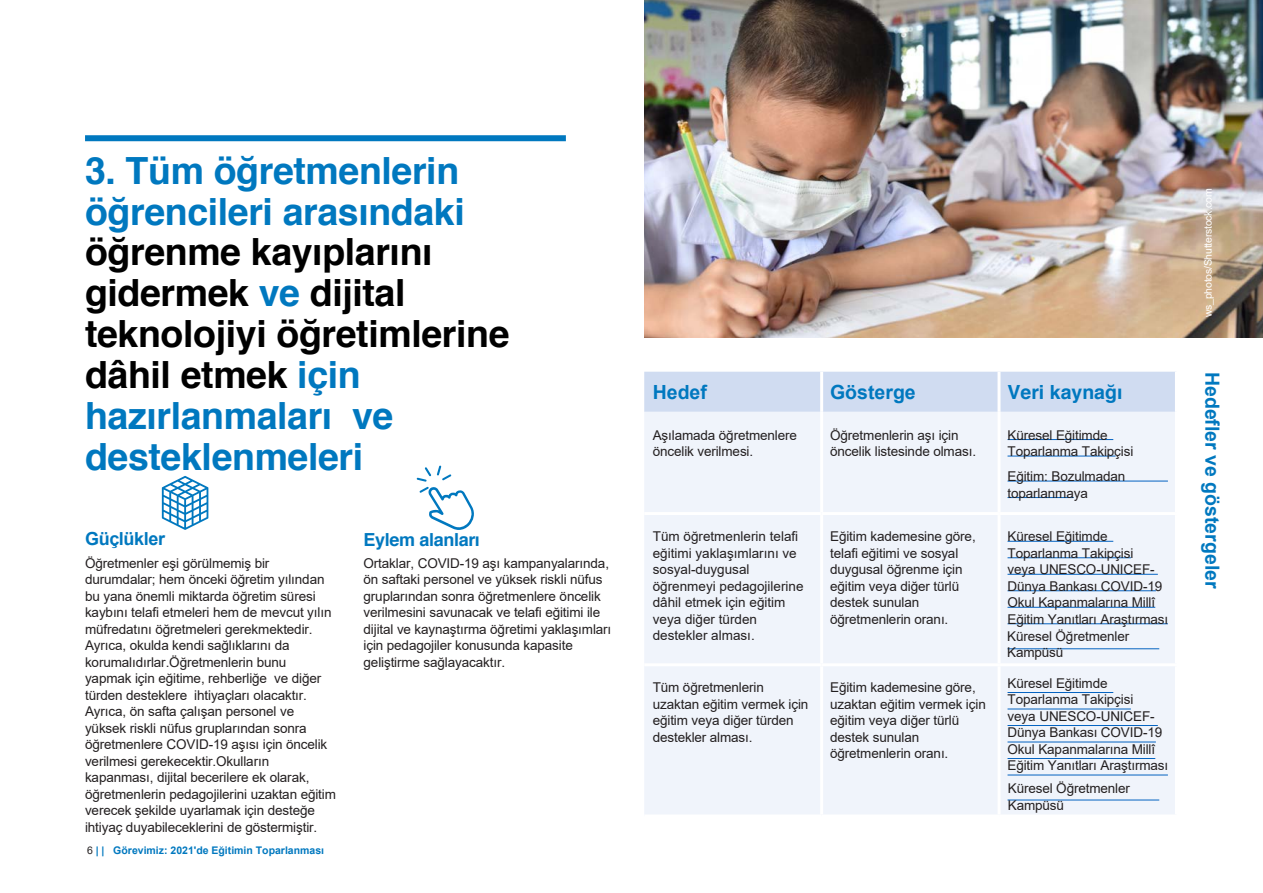
<style>
.page{position:relative;width:1263px;height:893px;background:#fff}
.page>*{position:absolute;margin:0;border:0;box-sizing:border-box;transform-origin:0 0}
.t1{font:700 37.5px/40.8px "Helvetica";letter-spacing:-.01em;color:#000}
.t2{font:700 37.5px/40.8px "Helvetica";letter-spacing:-.01em;color:#0078bf}
.t3{font:700 19.5px "Arial";color:#0078bf}
.t4{font:700 19.5px "Helvetica";color:#0078bf}
.t5{font:700 18px "Helvetica";letter-spacing:-.02em;color:#0078bf}
.t6{font:700 18px "Arial";letter-spacing:-.02em;color:#0078bf}
.t7{font:13.5px/16.5px "Arial";letter-spacing:-.01em;color:#231f20}
.t8{font:700 10.5px "Arial";color:#0078bf}
.t9{font:10.5px "Arial";letter-spacing:-.02em;color:#fff}
.s1{color:#0078bf}
.s2{font-weight:400;color:#231f20}
</style>
<div class="page">
<div style="left:85px;top:135px;width:481px;height:6px;background:#0078bf"></div>
<svg style="left:162px;top:476px;width:46px;height:54px"></svg>
<svg style="left:417px;top:465px;width:57px;height:65px"></svg>
<div style="left:644px;top:372px;width:531px;height:40px;background:#d0dcf1"></div>
<div style="left:644px;top:412px;width:531px;height:402px;background:#f0f4fb"></div>
<hr style="left:820px;top:412px;width:3px;height:100px;background:#fff">
<hr style="left:997px;top:412px;width:3px;height:100px;background:#fff">
<hr style="left:820px;top:515px;width:3px;height:148px;background:#fff">
<hr style="left:997px;top:515px;width:3px;height:148px;background:#fff">
<hr style="left:820px;top:666px;width:3px;height:148px;background:#fff">
<hr style="left:997px;top:666px;width:3px;height:148px;background:#fff">
<hr style="left:644px;top:512px;width:178px;height:3px;background:#fff">
<hr style="left:822px;top:512px;width:177px;height:3px;background:#fff">
<hr style="left:999px;top:512px;width:179px;height:3px;background:#fff">
<hr style="left:644px;top:663px;width:178px;height:3px;background:#fff">
<hr style="left:822px;top:663px;width:177px;height:3px;background:#fff">
<hr style="left:999px;top:663px;width:179px;height:3px;background:#fff">
<hr style="left:820px;top:372px;width:3px;height:40px;background:#fff">
<hr style="left:997px;top:372px;width:3px;height:40px;background:#fff">
<hr style="left:1007px;top:439px;width:106px;height:1px;background:#0563c1">
<hr style="left:1007px;top:456px;width:108px;height:1px;background:#0563c1">
<hr style="left:1007px;top:481px;width:161px;height:1px;background:#0563c1">
<hr style="left:1007px;top:497px;width:67px;height:1px;background:#0563c1">
<hr style="left:1007px;top:541px;width:106px;height:1px;background:#0563c1">
<hr style="left:1007px;top:557px;width:124px;height:1px;background:#0563c1">
<hr style="left:1007px;top:574px;width:151px;height:1px;background:#0563c1">
<hr style="left:1007px;top:590px;width:149px;height:1px;background:#0563c1">
<hr style="left:1007px;top:607px;width:148px;height:1px;background:#0563c1">
<hr style="left:1007px;top:623px;width:161px;height:1px;background:#0563c1">
<hr style="left:1007px;top:648px;width:152px;height:1px;background:#0563c1">
<hr style="left:1007px;top:692px;width:106px;height:1px;background:#0563c1">
<hr style="left:1007px;top:709px;width:124px;height:1px;background:#0563c1">
<hr style="left:1007px;top:725px;width:151px;height:1px;background:#0563c1">
<hr style="left:1007px;top:742px;width:149px;height:1px;background:#0563c1">
<hr style="left:1007px;top:758px;width:148px;height:1px;background:#0563c1">
<hr style="left:1007px;top:775px;width:161px;height:1px;background:#0563c1">
<hr style="left:1007px;top:800px;width:152px;height:1px;background:#0563c1">
<img style="left:644px;top:0;width:619px;height:337px">
<h1 class="t2" style="left:85px;top:151px;width:381px">3. Tüm öğretmenlerin öğrencileri arasındaki</h1>
<h1 class="t1" style="left:85px;top:232px;width:426px">öğrenme kayıplarını gidermek <span class="s1">ve</span> dijital teknolojiyi öğretimlerine dâhil etmek <span class="s1">için hazırlanmaları ve desteklenmeleri</span></h1>
<h3 class="t6" style="left:85px;top:526px;width:82px">Güçlükler</h3>
<p class="t7" style="left:85px;top:555px;width:252px">Öğretmenler eşi görülmemiş bir durumdalar; hem önceki öğretim yılından bu yana önemli miktarda öğretim süresi kaybını telafi etmeleri hem de mevcut yılın müfredatını öğretmeleri gerekmektedir.<br>Ayrıca, okulda kendi sağlıklarını da korumalıdırlar.Öğretmenlerin bunu yapmak için eğitime, rehberliğe ve diğer türden desteklere ihtiyaçları olacaktır.<br>Ayrıca, ön safta çalışan personel ve yüksek riskli nüfus gruplarından sonra öğretmenlere COVID-19 aşısı için öncelik verilmesi gerekecektir.Okulların kapanması, dijital becerilere ek olarak, öğretmenlerin pedagojilerini uzaktan eğitim verecek şekilde uyarlamak için desteğe ihtiyaç duyabileceklerini de göstermiştir.</p>
<p class="t8" style="left:87px;top:843px;width:239px"><span class="s2">6</span> | | Görevimiz: 2021'de Eğitimin Toparlanması</p>
<h3 class="t5" style="left:364px;top:525px;width:118px">Eylem alanları</h3>
<p class="t7" style="left:364px;top:555px;width:249px">Ortaklar, COVID-19 aşı kampanyalarında, ön saftaki personel ve yüksek riskli nüfus gruplarından sonra öğretmenlere öncelik verilmesini savunacak ve telafi eğitimi ile dijital ve kaynaştırma öğretimi yaklaşımları için pedagojiler konusunda kapasite geliştirme sağlayacaktır.</p>
<h2 class="t3" style="left:653px;top:378px;width:56px">Hedef</h2>
<h2 class="t3" style="left:830px;top:378px;width:87px">Gösterge</h2>
<h2 class="t4" style="left:1007px;top:376px;width:116px">Veri kaynağı</h2>
<p class="t7" style="left:653px;top:426px;width:146px">Aşılamada öğretmenlere öncelik verilmesi.</p>
<p class="t7" style="left:830px;top:426px;width:147px">Öğretmenlerin aşı için öncelik listesinde olması.</p>
<p class="t7" style="left:1007px;top:426px;width:127px">Küresel Eğitimde<br>Toparlanma Takipçisi</p>
<p class="t7" style="left:1007px;top:468px;width:119px">Eğitim: Bozulmadan toparlanmaya</p>
<p class="t7" style="left:653px;top:528px;width:152px">Tüm öğretmenlerin telafi eğitimi yaklaşımlarını ve sosyal-duygusal öğrenmeyi pedagojilerine dâhil etmek için eğitim veya diğer türden destekler alması.</p>
<p class="t7" style="left:830px;top:528px;width:147px">Eğitim kademesine göre, telafi eğitimi ve sosyal duygusal öğrenme için eğitim veya diğer türlü destek sunulan öğretmenlerin oranı.</p>
<p class="t7" style="left:1007px;top:528px;width:163px">Küresel Eğitimde<br>Toparlanma Takipçisi<br>veya UNESCO-UNICEF-<br>Dünya Bankası COVID-19<br>Okul Kapanmalarına Millî<br>Eğitim Yanıtları Araştırması<br>Küresel Öğretmenler<br>Kampüsü</p>
<p class="t7" style="left:653px;top:679px;width:157px">Tüm öğretmenlerin uzaktan eğitim vermek için eğitim veya diğer türden destekler alması.</p>
<p class="t7" style="left:830px;top:679px;width:157px">Eğitim kademesine göre, uzaktan eğitim vermek için eğitim veya diğer türlü destek sunulan öğretmenlerin oranı.</p>
<p class="t7" style="left:1007px;top:675px;width:162px">Küresel Eğitimde<br>Toparlanma Takipçisi<br>veya UNESCO-UNICEF-<br>Dünya Bankası COVID-19<br>Okul Kapanmalarına Millî<br>Eğitim Yanıtları Araştırması</p>
<p class="t7" style="left:1008px;top:780px;width:124px">Küresel Öğretmenler<br>Kampüsü</p>
<p class="t9" style="left:1201px;top:317px;width:130px;rotate:-90deg">ws_photos/Shutterstock.com</p>
<h2 class="t3" style="left:1226px;top:372px;width:218px;rotate:90deg">Hedefler ve göstergeler</h2>
</div>
